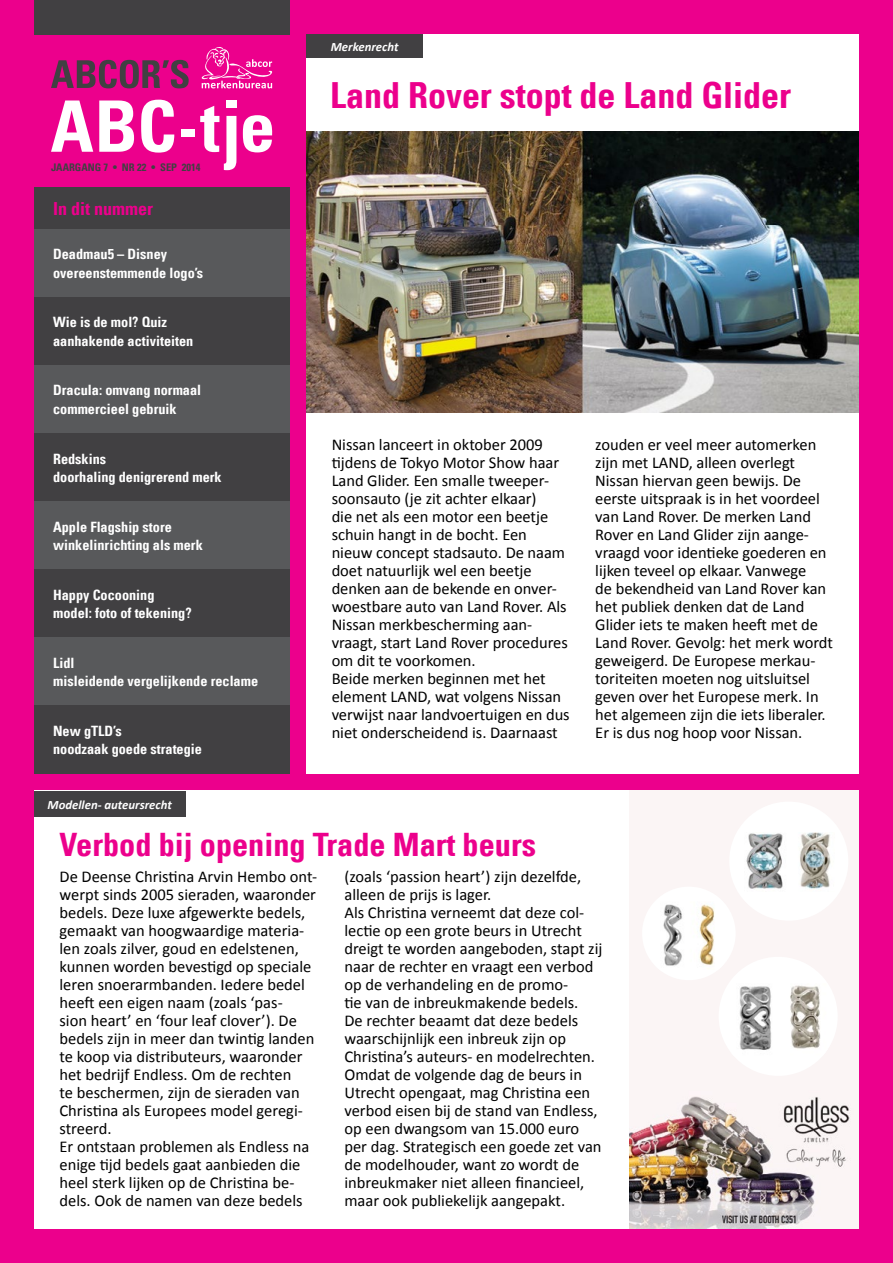
<style>
.page{position:relative;width:893px;height:1263px;background:#ec008c}
.page>*{position:absolute;margin:0;border:0;box-sizing:border-box;transform-origin:0 0}
.t1{font:700 condensed 36px "Univers LT";color:#ec008c}
.t2{font:700 condensed 32.25px "Univers LT";color:#ec008c}
.t3{font:700 condensed 18px "Univers LT";color:#ec008c}
.t4{font:16.5px/18px "Calibri";letter-spacing:-.005em;color:#000}
.t5{font:700 condensed 14.25px/18.8px "Univers LT";color:#fff}
.t6{font:italic 700 12.75px "Calibri";color:#fff}
.t7{font:700 condensed 10.5px "Univers LT";color:#414042}
</style>
<div class="page">
<div style="left:34px;top:791px;width:825px;height:438px;background:#fff"></div>
<div style="left:34px;top:187px;width:255px;height:43px;background:#414042"></div>
<div style="left:34px;top:230px;width:255px;height:68px;background:#58595b"></div>
<div style="left:34px;top:298px;width:255px;height:68px;background:#414042"></div>
<div style="left:34px;top:366px;width:255px;height:68px;background:#58595b"></div>
<div style="left:34px;top:434px;width:255px;height:68px;background:#414042"></div>
<div style="left:34px;top:502px;width:255px;height:68px;background:#58595b"></div>
<div style="left:34px;top:570px;width:255px;height:68px;background:#414042"></div>
<div style="left:34px;top:638px;width:255px;height:68px;background:#58595b"></div>
<div style="left:306px;top:34px;width:553px;height:740px;background:#fff"></div>
<div style="left:306px;top:34px;width:117px;height:24px;background:#414042"></div>
<div style="left:34px;top:791px;width:151px;height:25px;background:#414042"></div>
<div style="left:34px;top:706px;width:255px;height:68px;background:#414042"></div>
<img style="left:306px;top:132px;width:553px;height:280px">
<svg style="left:51px;top:60px;width:138px;height:28px"></svg>
<svg style="left:201px;top:47px;width:72px;height:41px"></svg>
<svg style="left:51px;top:100px;width:42px;height:52px"></svg>
<svg style="left:99px;top:100px;width:35px;height:52px"></svg>
<svg style="left:141px;top:100px;width:33px;height:53px"></svg>
<div style="left:182px;top:129px;width:13px;height:7px;background:#fff"></div>
<svg style="left:200px;top:106px;width:36px;height:64px"></svg>
<svg style="left:243px;top:115px;width:29px;height:37px"></svg>
<div style="left:226px;top:100px;width:10px;height:8px;background:#fff"></div>
<div style="left:34px;top:0;width:255px;height:34px;background:#414042"></div>
<img style="left:629px;top:1090px;width:225px;height:139px">
<img style="left:746px;top:833px;width:85px;height:56px">
<img style="left:663px;top:904px;width:52px;height:62px">
<img style="left:739px;top:985px;width:82px;height:65px">
<p class="t7" style="left:51px;top:161px;width:151px">JAARGANG 7 • NR 22 • SEP 2014</p>
<p class="t3" style="left:53px;top:197px;width:101px">In dit nummer</p>
<p class="t5" style="left:53px;top:245px;width:152px">Deadmau5 – Disney overeenstemmende logo’s</p>
<p class="t5" style="left:53px;top:313px;width:142px">Wie is de mol? Quiz aanhakende activiteiten</p>
<p class="t5" style="left:53px;top:381px;width:150px">Dracula: omvang normaal commercieel gebruik</p>
<p class="t5" style="left:53px;top:449px;width:170px">Redskins<br>doorhaling denigrerend merk</p>
<p class="t5" style="left:53px;top:517px;width:151px">Apple Flagship store winkelinrichting als merk</p>
<p class="t5" style="left:53px;top:585px;width:140px">Happy Cocooning model: foto of tekening?</p>
<p class="t5" style="left:53px;top:653px;width:207px">Lidl<br>misleidende vergelijkende reclame</p>
<p class="t5" style="left:53px;top:721px;width:150px">New gTLD’s<br>noodzaak goede strategie</p>
<p class="t6" style="left:48px;top:796px;width:126px">Modellen- auteursrecht</p>
<p class="t6" style="left:331px;top:38px;width:69px">Merkenrecht</p>
<h1 class="t1" style="left:330px;top:73px;width:462px">Land Rover stopt de Land Glider</h1>
<p class="t4" style="left:332px;top:436px;width:240px">Nissan lanceert in oktober 2009 tijdens de Tokyo Motor Show haar<br>Land Glider. Een smalle tweeper&shy;soonsauto (je zit achter elkaar)<br>die net als een motor een beetje schuin hangt in de bocht. Een nieuw concept stadsauto. De naam doet natuurlijk wel een beetje denken aan de bekende en onver&shy;woestbare auto van Land Rover. Als<br>Nissan merkbescherming aan&shy;vraagt, start Land Rover procedures om dit te voorkomen.<br>Beide merken beginnen met het element LAND, wat volgens Nissan verwijst naar landvoertuigen en dus niet onderscheidend is. Daarnaast</p>
<p class="t4" style="left:595px;top:436px;width:239px">zouden er veel meer automerken zijn met LAND, alleen overlegt<br>Nissan hiervan geen bewijs. De eerste uitspraak is in het voordeel van Land Rover. De merken Land<br>Rover en Land Glider zijn aange&shy;vraagd voor identieke goederen en lijken teveel op elkaar. Vanwege<br>de bekendheid van Land Rover kan het publiek denken dat de Land<br>Glider iets te maken heeft met de<br>Land Rover. Gevolg: het merk wordt geweigerd. De Europese merkau&shy;toriteiten moeten nog uitsluitsel geven over het Europese merk. In het algemeen zijn die iets liberaler.<br>Er is dus nog hoop voor Nissan.</p>
<h2 class="t2" style="left:60px;top:825px;width:478px">Verbod bij opening Trade Mart beurs</h2>
<p class="t4" style="left:60px;top:868px;width:259px">De Deense Christina Arvin Hembo ont&shy;werpt sinds 2005 sieraden, waaronder bedels. Deze luxe afgewerkte bedels, gemaakt van hoogwaardige materia&shy;len zoals zilver, goud en edelstenen, kunnen worden bevestigd op speciale leren snoerarmbanden. Iedere bedel heeft een eigen naam (zoals ‘pas-<br>sion heart’ en ‘four leaf clover’). De bedels zijn in meer dan twintig landen te koop via distributeurs, waaronder het bedrijf Endless. Om de rechten<br>te beschermen, zijn de sieraden van Christina als Europees model geregi&shy;streerd.<br>Er ontstaan problemen als Endless na enige tijd bedels gaat aanbieden die heel sterk lijken op de Christina be&shy;dels. Ook de namen van deze bedels</p>
<p class="t4" style="left:344px;top:868px;width:260px">(zoals ‘passion heart’) zijn dezelfde, alleen de prijs is lager.<br>Als Christina verneemt dat deze col&shy;lectie op een grote beurs in Utrecht dreigt te worden aangeboden, stapt zij naar de rechter en vraagt een verbod op de verhandeling en de promo-<br>tie van de inbreukmakende bedels.<br>De rechter beaamt dat deze bedels waarschijnlijk een inbreuk zijn op Christina’s auteurs- en modelrechten.<br>Omdat de volgende dag de beurs in Utrecht opengaat, mag Christina een verbod eisen bij de stand van Endless, op een dwangsom van 15.000 euro per dag. Strategisch een goede zet van de modelhouder, want zo wordt de inbreukmaker niet alleen financieel, maar ook publiekelijk aangepakt.</p>
</div>
